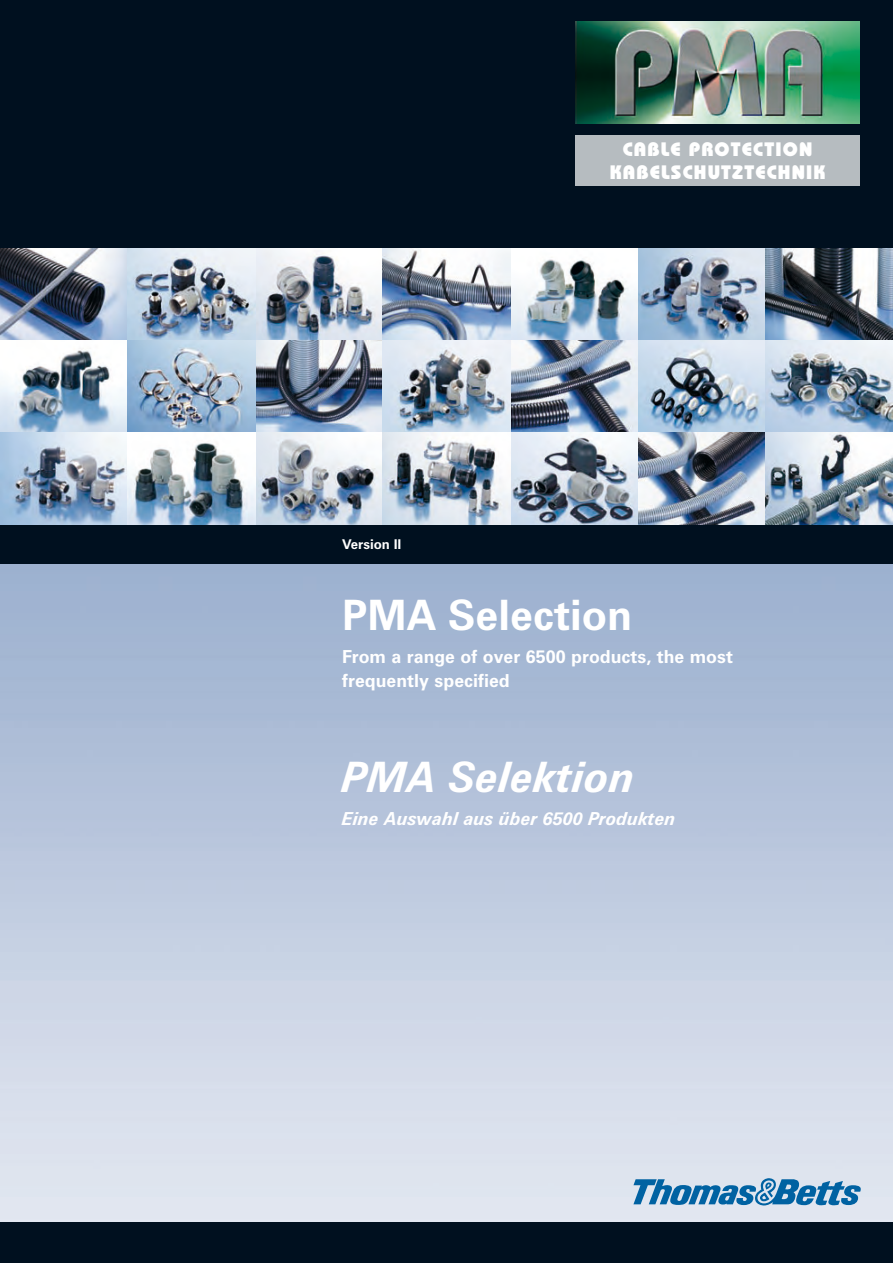
<style>
.page{position:relative;width:893px;height:1263px;background:#00101f}
.page>*{position:absolute;margin:0;border:0;box-sizing:border-box;transform-origin:0 0}
.t1{font:700 42px "Zurich BT";color:#fff}
.t2{font:italic 700 42px "Zurich BT";color:#fff}
.t3{font:800 19.5px/23.4px "Bauhaus IT Cby BT";letter-spacing:.06em;color:#fff;text-align:center}
.t4{font:700 18px/24px "Zurich BT";color:#fff}
.t5{font:italic 700 18px "Zurich BT";color:#fff}
.t6{font:700 13.5px "Zurich BT";color:#fff}
</style>
<div class="page">
<img style="left:0;top:564px;width:893px;height:658px">
<img style="left:0;top:249px;width:893px;height:276px">
<img style="left:575px;top:21px;width:285px;height:103px">
<div style="left:575px;top:135px;width:285px;height:50px;background:#b6bcc0"></div>
<svg style="left:633px;top:1178px;width:228px;height:27px;background:#689fc5"></svg>
<p class="t6" style="left:342px;top:536px;width:61px">Version II</p>
<p class="t3" style="left:610px;top:137px;width:217px">CABLE PROTECTION<br>KABELSCHUTZTECHNIK</p>
<h1 class="t1" style="left:342px;top:589px;width:291px">PMA Selection</h1>
<p class="t4" style="left:342px;top:644px;width:392px">From a range of over 6500 products, the most frequently specified</p>
<h1 class="t2" style="left:342px;top:751px;width:294px">PMA Selektion</h1>
<p class="t5" style="left:342px;top:807px;width:335px">Eine Auswahl aus über 6500 Produkten</p>
</div>
